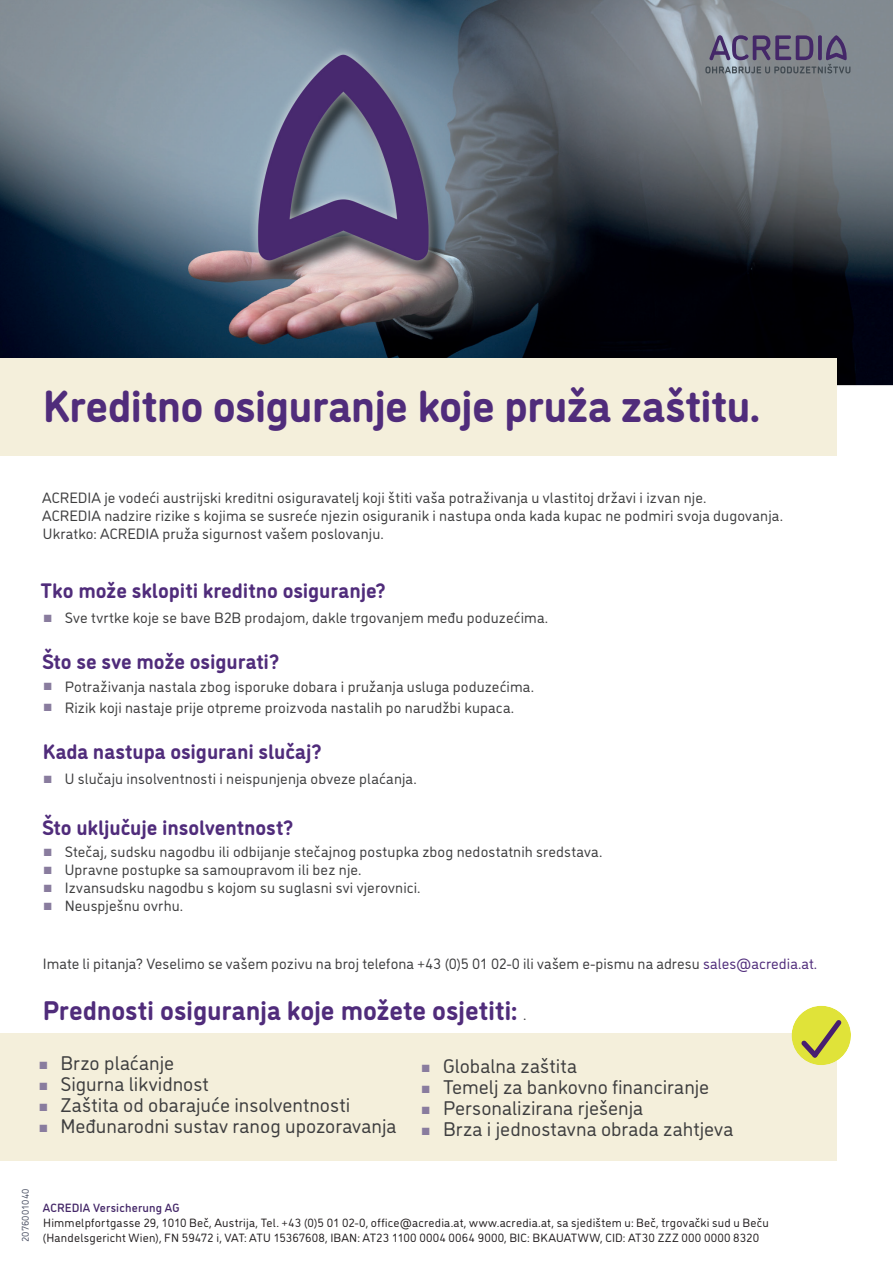
<style>
.page{position:relative;width:893px;height:1263px;background:#fff}
.page>*{position:absolute;margin:0;border:0;box-sizing:border-box;transform-origin:0 0}
.t1{font:700 45px "DI Nosaur";letter-spacing:-.02em;color:#502c7b}
.t2{font:700 27px "DI Nosaur";letter-spacing:-.005em;color:#502c7b}
.t3{font:700 21px "DI Nosaur";letter-spacing:-.005em;color:#502c7b}
.t4{font:19.8px "DI Nosaur";color:#3e3e3f}
.t5{font:15px/18px "DI Nosaur";letter-spacing:.01em;color:#3e3e3f}
.t6{font:12px "DI Nosaur";letter-spacing:.015em;color:#231f20}
.t7{font:500 12px "DI Nosaur";letter-spacing:.015em;color:#442768}
.t8{font:9.75px "DI Nosaur";letter-spacing:.015em;color:#4a5063}
.s1{color:#897c9e}
.s2{color:#502c7b}
.s3{font-weight:400;font-size:15px;color:#3e3e3f}
</style>
<div class="page">
<img style="left:0;top:0;width:893px;height:386px">
<div style="left:0;top:1033px;width:836px;height:128px;background:#f4efdb"></div>
<svg style="left:705px;top:35px;width:145px;height:38px;background:#727085"></svg>
<div style="left:0;top:358px;width:836px;height:98px;background:#f4efdb"></div>
<svg style="left:792px;top:1006px;width:59px;height:59px"></svg>
<h1 class="t1" style="left:43px;top:372px;width:719px">Kreditno osiguranje koje pruža zaštitu.</h1>
<p class="t5" style="left:42px;top:487px;width:742px">ACREDIA je vodeći austrijski kreditni osiguravatelj koji štiti vaša potraživanja u vlastitoj državi i izvan nje.<br>ACREDIA nadzire rizike s kojima se susreće njezin osiguranik i nastupa onda kada kupac ne podmiri svoja dugovanja.<br>Ukratko: ACREDIA pruža sigurnost vašem poslovanju.</p>
<h3 class="t3" style="left:41px;top:575px;width:347px">Tko može sklopiti kreditno osiguranje?</h3>
<p class="t5" style="left:44px;top:608px;width:506px"><span class="s1">■</span> Sve tvrtke koje se bave B2B prodajom, dakle trgovanjem među poduzećima.</p>
<h3 class="t3" style="left:42px;top:646px;width:239px">Što se sve može osigurati?</h3>
<p class="t5" style="left:44px;top:676px;width:492px"><span class="s1">■</span> Potraživanja nastala zbog isporuke dobara i pružanja usluga poduzećima.</p>
<p class="t5" style="left:44px;top:697px;width:472px"><span class="s1">■</span> Rizik koji nastaje prije otpreme proizvoda nastalih po narudžbi kupaca.</p>
<h3 class="t3" style="left:43px;top:736px;width:281px">Kada nastupa osigurani slučaj?</h3>
<p class="t5" style="left:44px;top:769px;width:374px"><span class="s1">■</span> U slučaju insolventnosti i neispunjenja obveze plaćanja.</p>
<h3 class="t3" style="left:42px;top:811px;width:253px">Što uključuje insolventnost?</h3>
<p class="t5" style="left:44px;top:842px;width:560px"><span class="s1">■</span> Stečaj, sudsku nagodbu ili odbijanje stečajnog postupka zbog nedostatnih sredstava.</p>
<p class="t5" style="left:44px;top:860px;width:319px"><span class="s1">■</span> Upravne postupke sa samoupravom ili bez nje.</p>
<p class="t5" style="left:44px;top:878px;width:378px"><span class="s1">■</span> Izvansudsku nagodbu s kojom su suglasni svi vjerovnici.</p>
<p class="t5" style="left:44px;top:896px;width:141px"><span class="s1">■</span> Neuspješnu ovrhu.</p>
<p class="t5" style="left:43px;top:954px;width:776px">Imate li pitanja? Veselimo se vašem pozivu na broj telefona +43 (0)5 01 02-0 ili vašem e-pismu na adresu <span class="s2">sales@acredia.at.</span></p>
<h2 class="t2" style="left:43px;top:990px;width:485px">Prednosti osiguranja koje možete osjetiti: <span class="s3">.</span></h2>
<h3 class="t4" style="left:39px;top:1049px;width:136px"><span class="s1">■</span> Brzo plaćanje</h3>
<h3 class="t4" style="left:39px;top:1070px;width:171px"><span class="s1">■</span> Sigurna likvidnost</h3>
<h3 class="t4" style="left:39px;top:1091px;width:312px"><span class="s1">■</span> Zaštita od obarajuće insolventnosti</h3>
<h3 class="t4" style="left:39px;top:1112px;width:358px"><span class="s1">■</span> Međunarodni sustav ranog upozoravanja</h3>
<h3 class="t4" style="left:422px;top:1052px;width:156px"><span class="s1">■</span> Globalna zaštita</h3>
<h3 class="t4" style="left:422px;top:1073px;width:289px"><span class="s1">■</span> Temelj za bankovno financiranje</h3>
<h3 class="t4" style="left:422px;top:1094px;width:223px"><span class="s1">■</span> Personalizirana rješenja</h3>
<h3 class="t4" style="left:422px;top:1115px;width:313px"><span class="s1">■</span> Brza i jednostavna obrada zahtjeva</h3>
<p class="t8" style="left:18px;top:1242px;width:55px;rotate:-90deg">2076001040</p>
<p class="t7" style="left:43px;top:1199px;width:138px">ACREDIA Versicherung AG</p>
<p class="t6" style="left:43px;top:1214px;width:727px">Himmelpfortgasse 29, 1010 Beč, Austrija, Tel. +43 (0)5 01 02-0, office@acredia.at, www.acredia.at, sa sjedištem u: Beč, trgovački sud u Beču</p>
<p class="t6" style="left:43px;top:1229px;width:718px">(Handelsgericht Wien), FN 59472 i, VAT: ATU 15367608, IBAN: AT23 1100 0004 0064 9000, BIC: BKAUATWW, CID: AT30 ZZZ 000 0000 8320</p>
</div>
